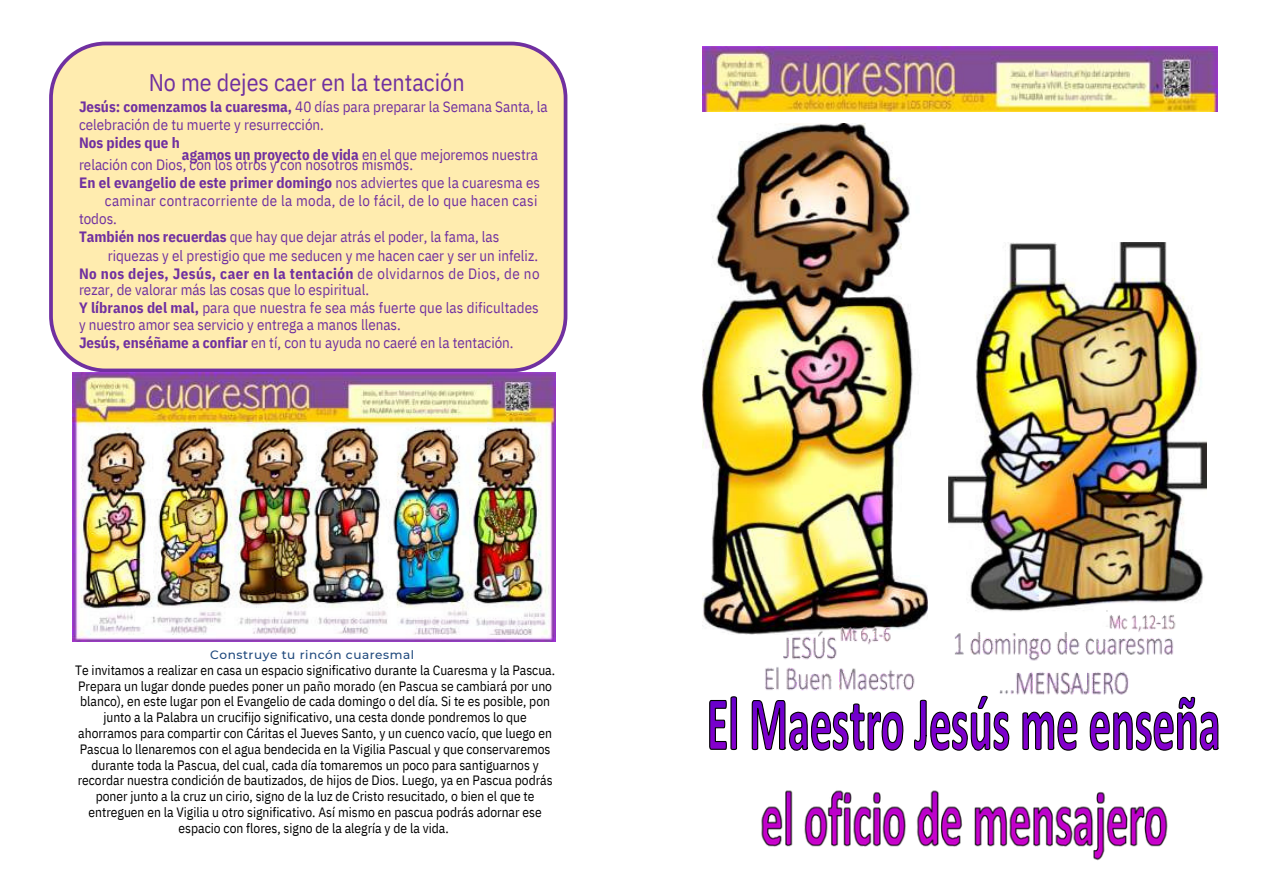
<style>
.page{position:relative;width:1263px;height:894px;background:#fff}
.page>*{position:absolute;margin:0;border:0;box-sizing:border-box;transform-origin:0 0}
.t1{font:24px "IBM Plex Sans Cond";color:#7030a0}
.t2{font:15px/18px "IBM Plex Sans Cond";color:#7030a0}
.t3{font:700 15px "IBM Plex Sans Cond";letter-spacing:.01em;color:#7030a0}
.t4{font:15px "IBM Plex Sans Cond";letter-spacing:.02em;color:#7030a0}
.t5{font:700 15px "IBM Plex Sans Cond";letter-spacing:.03em;color:#7030a0}
.t6{font:13.5px/15.8px "IBM Plex Sans Cond";color:#000;text-align:center}
.t7{font:500 12px "Montserrat";letter-spacing:.045em;color:#1f497d}
.s1{font-weight:700}
.s2{font-weight:400}
</style>
<div class="page">
<div style="left:51px;top:43px;width:515px;height:327px;background:#ffecaf;border-radius:54px"></div>
<div style="left:49px;top:42px;width:518px;height:330px;border:4px solid #7030a0;border-radius:54px"></div>
<img style="left:73px;top:372px;width:482px;height:269px">
<img style="left:702px;top:46px;width:515px;height:66px">
<img style="left:702px;top:123px;width:225px;height:511px">
<img style="left:949px;top:242px;width:258px;height:357px">
<img style="left:740px;top:599px;width:451px;height:96px">
<img style="left:761px;top:790px;width:407px;height:71px">
<svg style="left:709px;top:696px;width:29px;height:54px"></svg>
<svg style="left:751px;top:700px;width:153px;height:51px"></svg>
<svg style="left:913px;top:691px;width:97px;height:60px"></svg>
<svg style="left:1022px;top:711px;width:56px;height:40px"></svg>
<svg style="left:1089px;top:696px;width:130px;height:55px"></svg>
<h2 class="t1" style="left:149px;top:67px;width:317px">No me dejes caer en la tentación</h2>
<p class="t2" style="left:79px;top:97px;width:470px"><span class="s1">Jesús: comenzamos la cuaresma,</span> 40 días para preparar la Semana Santa, la celebración de tu muerte y resurrección.<br><span class="s1">Nos pides que h</span></p>
<p class="t2" style="left:182px;top:146px;width:358px"><span class="s1">agamos un proyecto de vida</span> en el que mejoremos nuestra</p>
<p class="t2" style="left:79px;top:156px;width:335px">relación con Dios, con los otros y con nosotros mismos.</p>
<p class="t3" style="left:79px;top:173px;width:463px">En el evangelio de este primer domingo <span class="s2">nos adviertes que la cuaresma es</span></p>
<p class="t4" style="left:105px;top:191px;width:434px">caminar contracorriente de la moda, de lo fácil, de lo que hacen casi</p>
<p class="t2" style="left:79px;top:210px;width:39px">todos.</p>
<p class="t2" style="left:79px;top:228px;width:422px"><span class="s1">También nos recuerdas</span> que hay que dejar atrás el poder, la fama, las</p>
<p class="t2" style="left:108px;top:246px;width:432px">riquezas y el prestigio que me seducen y me hacen caer y ser un infeliz.</p>
<p class="t5" style="left:79px;top:263px;width:462px">No nos dejes, Jesús, caer en la tentación <span class="s2">de olvidarnos de Dios, de no</span></p>
<p class="t2" style="left:79px;top:281px;width:292px">rezar, de valorar más las cosas que lo espiritual.</p>
<p class="t2" style="left:79px;top:299px;width:461px"><span class="s1">Y líbranos del mal,</span> para que nuestra fe sea más fuerte que las dificultades</p>
<p class="t2" style="left:79px;top:315px;width:323px">y nuestro amor sea servicio y entrega a manos llenas.</p>
<p class="t2" style="left:79px;top:333px;width:436px"><span class="s1">Jesús, enséñame a confiar</span> en tí, con tu ayuda no caeré en la tentación.</p>
<p class="t7" style="left:210px;top:647px;width:205px">Construye tu rincón cuaresmal</p>
<p class="t6" style="left:75px;top:661px;width:481px">Te invitamos a realizar en casa un espacio significativo durante la Cuaresma y la Pascua.<br>Prepara un lugar donde puedes poner un paño morado (en Pascua se cambiará por uno blanco), en este lugar pon el Evangelio de cada domingo o del día. Si te es posible, pon junto a la Palabra un crucifijo significativo, una cesta donde pondremos lo que ahorramos para compartir con Cáritas el Jueves Santo, y un cuenco vacío, que luego en Pascua lo llenaremos con el agua bendecida en la Vigilia Pascual y que conservaremos durante toda la Pascua, del cual, cada día tomaremos un poco para santiguarnos y recordar nuestra condición de bautizados, de hijos de Dios. Luego, ya en Pascua podrás poner junto a la cruz un cirio, signo de la luz de Cristo resucitado, o bien el que te entreguen en la Vigilia u otro significativo. Así mismo en pascua podrás adornar ese espacio con flores, signo de la alegría y de la vida.</p>
</div>
